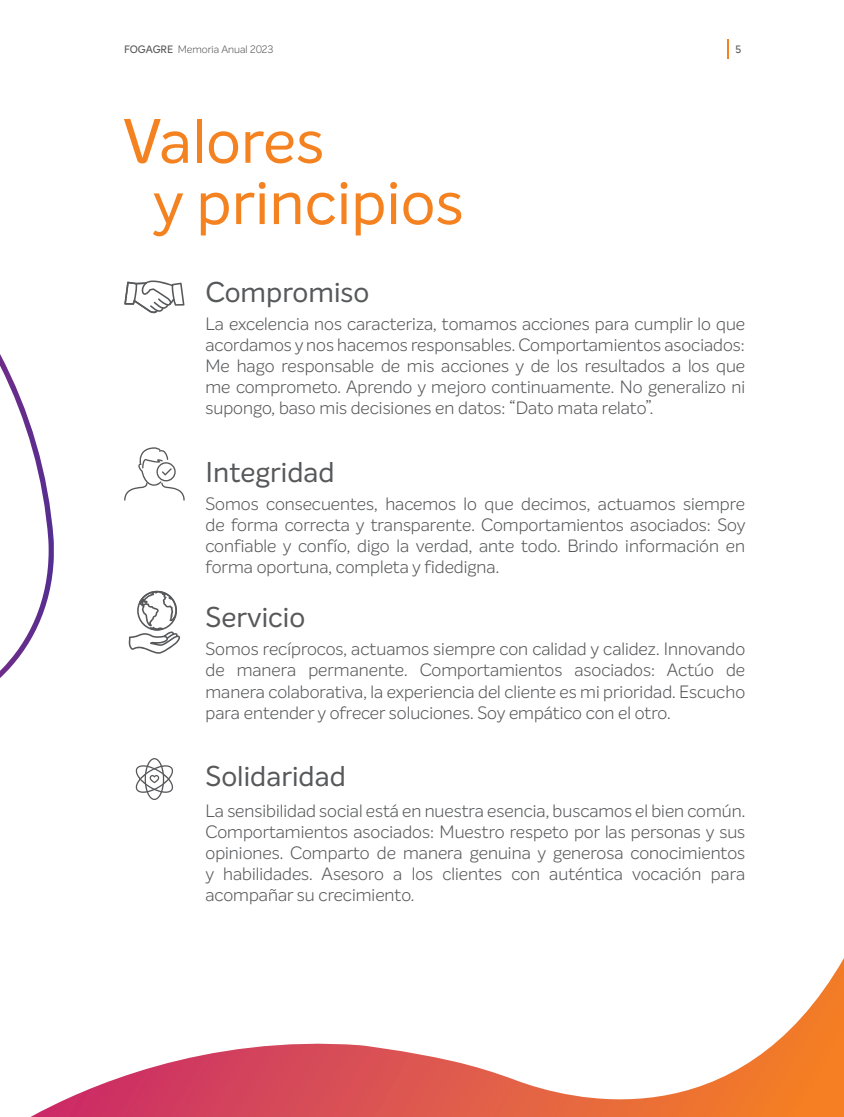
<style>
.page{position:relative;width:844px;height:1117px;background:#fff}
.page>*{position:absolute;margin:0;border:0;box-sizing:border-box;transform-origin:0 0}
.t1{font:61.25px "Intelo";color:#f58220}
.t2{font:28px "Intelo";color:#57585a}
.t3{font:300 17.5px/21px "Intelo";color:#57585a;text-align:justify}
.t4{font:300 10.5px "Intelo";color:#57585a}
.t5{font:500 10.5px "Intelo";color:#57585a}
.s1{font-weight:500}
</style>
<div class="page">
<hr style="left:727px;top:39px;width:2px;height:20px;background:#f58220">
<svg style="left:32px;top:960px;width:811px;height:156px"></svg>
<svg style="left:124px;top:447px;width:61px;height:53px"></svg>
<svg style="left:0;top:354px;width:54px;height:324px"></svg>
<svg style="left:135px;top:758px;width:38px;height:41px"></svg>
<svg style="left:124px;top:280px;width:60px;height:33px"></svg>
<svg style="left:128px;top:590px;width:52px;height:63px"></svg>
<p class="t4" style="left:124px;top:43px;width:151px"><span class="s1">FOGAGRE</span> Memoria Anual 2023</p>
<p class="t5" style="left:735px;top:43px;width:7px">5</p>
<p class="t1" style="left:123px;top:103px;width:203px">Valores</p>
<p class="t1" style="left:153px;top:164px;width:312px">y principios</p>
<p class="t2" style="left:205px;top:275px;width:165px">Compromiso</p>
<p class="t3" style="left:205px;top:313px;width:541px">La excelencia nos caracteriza, tomamos acciones para cumplir lo que acordamos y nos hacemos responsables. Comportamientos asociados:<br>Me hago responsable de mis acciones y de los resultados a los que me comprometo. Aprendo y mejoro continuamente. No generalizo ni supongo, baso mis decisiones en datos: “Dato mata relato”.</p>
<p class="t2" style="left:205px;top:454px;width:131px">Integridad</p>
<p class="t3" style="left:205px;top:493px;width:541px">Somos consecuentes, hacemos lo que decimos, actuamos siempre de forma correcta y transparente. Comportamientos asociados: Soy confiable y confío, digo la verdad, ante todo. Brindo información en forma oportuna, completa y fidedigna.</p>
<p class="t2" style="left:205px;top:600px;width:101px">Servicio</p>
<p class="t3" style="left:205px;top:638px;width:541px">Somos recíprocos, actuamos siempre con calidad y calidez. Innovando de manera permanente. Comportamientos asociados: Actúo de manera colaborativa, la experiencia del cliente es mi prioridad. Escucho para entender y ofrecer soluciones. Soy empático con el otro.</p>
<p class="t2" style="left:205px;top:758px;width:142px">Solidaridad</p>
<p class="t3" style="left:205px;top:800px;width:541px">La sensibilidad social está en nuestra esencia, buscamos el bien común.<br>Comportamientos asociados: Muestro respeto por las personas y sus opiniones. Comparto de manera genuina y generosa conocimientos y habilidades. Asesoro a los clientes con auténtica vocación para acompañar su crecimiento.</p>
</div>
